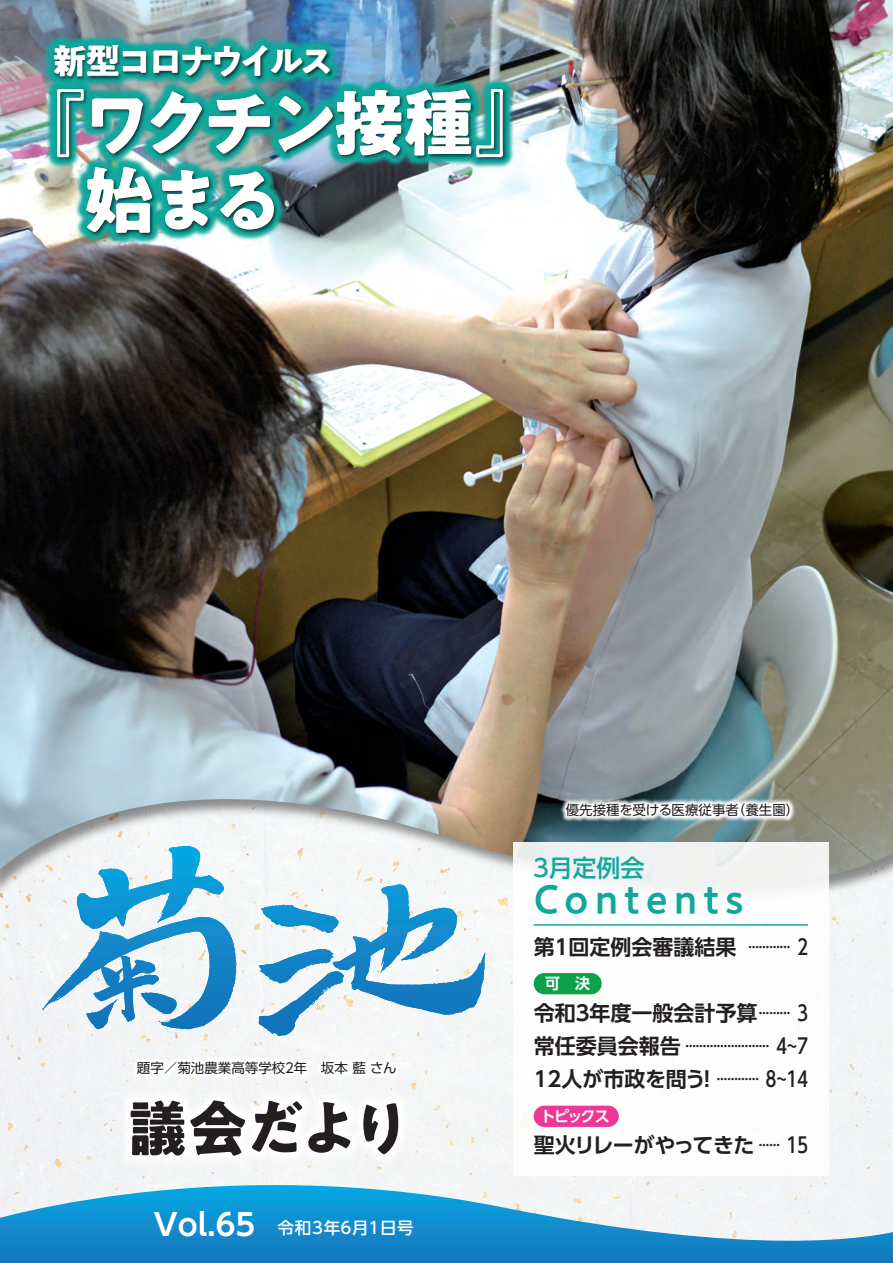
<style>
.page{position:relative;width:893px;height:1263px;background:#fff}
.page>*{position:absolute;margin:0;border:0;box-sizing:border-box;transform-origin:0 0}
.t1{font:700 72px/77.2px "PA1 Gothic Std";letter-spacing:-.125em;color:#fff}
.t2{font:700 60px "PA1 Gothic Std";letter-spacing:-.07em;color:#231f20}
.t3{font:500 40.5px "PA1 Gothic Std N";letter-spacing:.15em;color:#12a79d}
.t4{font:700 34.5px "PA1 Gothic Std";letter-spacing:-.11em;color:#fff}
.t5{font:700 30px "UD Shin Go Pr 6 N De";color:#fff}
.t6{font:500 24px "UD Shin Go Pr 6 N";color:#12a79d}
.t7{font:21px/33px "UD Shin Go C Ofiz Pr 6 Ex L";color:#231f20;text-align:right}
.t8{font:700 21px "UD Shin Go Pr 6 N De";color:#231f20}
.t9{font:700 21px "UD Shin Go Pr 6 N De";letter-spacing:-.03em;color:#231f20}
.t10{font:500 16.5px "UD Shin Go Pr 6 N";letter-spacing:.04em;color:#fff}
.t11{font:700 15px "UD Shin Go Pr 6 N De";letter-spacing:-.1em;color:#fff}
.t12{font:13.5px "UD Shin Go Pr 6 N";color:#231f20}
.s1{font-family:"UD Shin Go C Ofiz Pr 6";font-weight:500}
.s2{font-family:"UD Shin Go C Ofiz Pr 6 Ex L";font-weight:400}
.s3{font-family:"UD Shin Go Pr 6 N De";font-weight:700}
</style>
<div class="page">
<div style="left:0;top:957px;width:893px;height:228px;background:#f2f4f6"></div>
<svg style="left:0;top:1185px;width:893px;height:78px"></svg>
<img style="left:0;top:0;width:893px;height:936px">
<div style="left:513px;top:842px;width:316px;height:334px;background:#fff"></div>
<img style="left:0;top:792px;width:539px;height:298px">
<svg style="left:258px;top:884px;width:227px;height:152px"></svg>
<svg style="left:38px;top:846px;width:198px;height:183px"></svg>
<hr style="left:534px;top:924px;width:274px;height:2px;background:#12a79d">
<img style="left:77px;top:1001px;width:379px;height:31px">
<img style="left:506px;top:743px;width:344px;height:134px">
<img style="left:63px;top:1032px;width:404px;height:210px">
<div style="left:534px;top:1106px;width:85px;height:21px;background:#ed3896;border-radius:11px"></div>
<div style="left:534px;top:973px;width:68px;height:21px;background:#0fa14a;border-radius:11px"></div>
<img style="left:0;top:19px;width:593px;height:306px">
<img style="left:37px;top:84px;width:501px;height:186px">
<img style="left:0;top:0;width:400px;height:153px">
<img style="left:49px;top:40px;width:289px;height:58px">
<h3 class="t4" style="left:52px;top:39px;width:283px">新型コロナウイルス</h3>
<h1 class="t1" style="left:84px;top:93px;width:463px;text-indent:-69px">『ワクチン接種『始まる</h1>
<p class="t12" style="left:137px;top:1057px;width:150px">題字／菊池農業高等学校</p>
<p class="t12" style="left:294px;top:1057px;width:104px">年　坂本藍さん</p>
<p class="t12" style="left:283px;top:1057px;width:15px">２</p>
<h2 class="t2" style="left:127px;top:1091px;width:285px">議会だより</h2>
<h3 class="t5" style="left:154px;top:1200px;width:103px">Vol.65</h3>
<p class="t10" style="left:277px;top:1214px;width:93px">令和3年６月</p>
<p class="t10" style="left:380px;top:1214px;width:35px">日号</p>
<p class="t10" style="left:366px;top:1214px;width:18px">１</p>
<p class="t12" style="left:566px;top:799px;width:175px">優先接種を受ける医療従事者</p>
<p class="t12" style="left:732px;top:799px;width:69px">（養生園(</p>
<p class="t6" style="left:549px;top:849px;width:97px">月定例会</p>
<p class="t6" style="left:529px;top:849px;width:25px">３</p>
<h3 class="t3" style="left:534px;top:874px;width:211px">Contents</h3>
<p class="t8" style="left:534px;top:930px;width:204px">第1回定例会審議結果</p>
<p class="t7" style="left:748px;top:929px;width:61px"><span class="s1">2</span>. . .. . .. . .. . .</p>
<p class="t11" style="left:545px;top:971px;width:46px">可　決</p>
<p class="t8" style="left:534px;top:996px;width:276px">令和3年度一般会計予算 <span class="s1">3</span><span class="s2">. . .. . .. . .</span></p>
<p class="t7" style="left:534px;top:1028px;width:276px"><span class="s3">常任委員会報告</span> <span class="s1">7~4</span>. . .. . .. . .. . .. . .. . .. . .. . . <span class="s3">!</span> <span class="s1">~8</span>. . .. . .. . .. . . <span class="s1">1 4</span></p>
<p class="t8" style="left:534px;top:1061px;width:174px">12人が市政を問う</p>
<p class="t11" style="left:540px;top:1104px;width:71px">トピックス</p>
<p class="t9" style="left:534px;top:1128px;width:276px">聖火リレーがやってきた <span class="s2">. . .. . .</span> <span class="s1">15</span></p>
</div>
